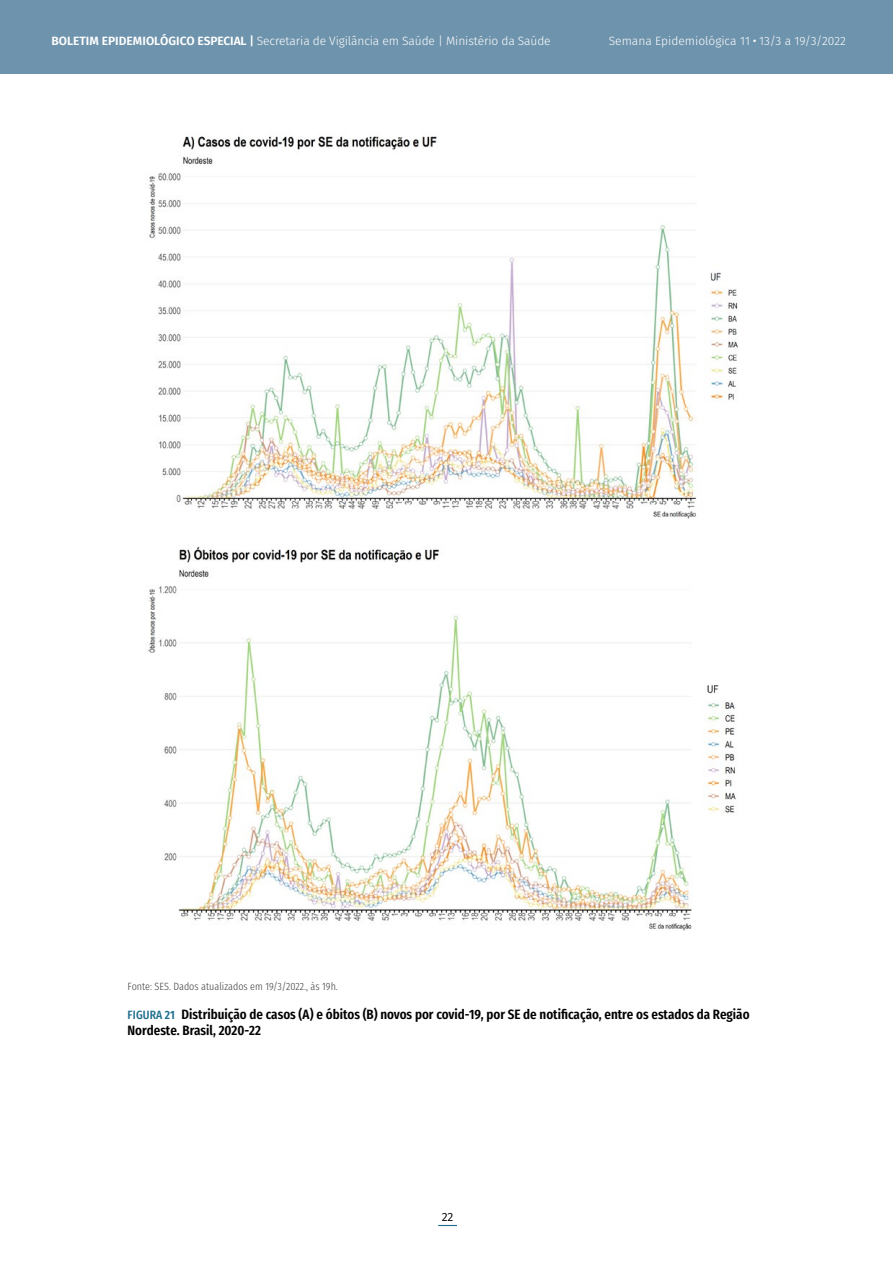
<style>
.page{position:relative;width:893px;height:1263px;background:#fff}
.page>*{position:absolute;margin:0;border:0;box-sizing:border-box;transform-origin:0 0}
.t1{font:600 13.5px/16.5px "Fira Sans Condensed";color:#000}
.t2{font:300 12px "Fira Sans";letter-spacing:-.01em;color:#fff}
.t3{font:12px "Fira Sans";color:#000}
.t4{font:300 10.5px "Fira Sans Condensed";color:#3c3c3b}
.s1{font-weight:600}
.s2{font-weight:500}
.s3{font-weight:500;font-size:12px;color:#1d6d8d}
.s4{font-size:12px;color:#1d6d8d}
</style>
<div class="page">
<div style="left:0;top:0;width:893px;height:74px;background:#6e93ac"></div>
<svg style="left:438px;top:1225px;width:19px;height:1px"></svg>
<img style="left:149px;top:136px;width:589px;height:383px">
<img style="left:148px;top:547px;width:588px;height:384px">
<p class="t2" style="left:51px;top:33px;width:501px"><span class="s1">BOLETIM EPIDEMIOLÓGICO ESPECIAL</span> <span class="s2">|</span> Secretaria de Vigilância em Saúde | Ministério da Saúde</p>
<p class="t2" style="left:609px;top:32px;width:239px">Semana Epidemiológica 11 13/3 a 19/3/2022</p>
<p class="t4" style="left:128px;top:977px;width:212px">Fonte: SES. Dados atualizados em 19/3/2022., às 19h.</p>
<p class="t1" style="left:128px;top:1004px;width:623px"><span class="s3">FIGURA</span> <span class="s4">21</span> Distribuição de casos (A) e óbitos (B) novos por covid-19, por SE de notificação, entre os estados da Região<br>Nordeste. Brasil, 2020-22</p>
<p class="t3" style="left:442px;top:1208px;width:13px">22</p>
</div>
